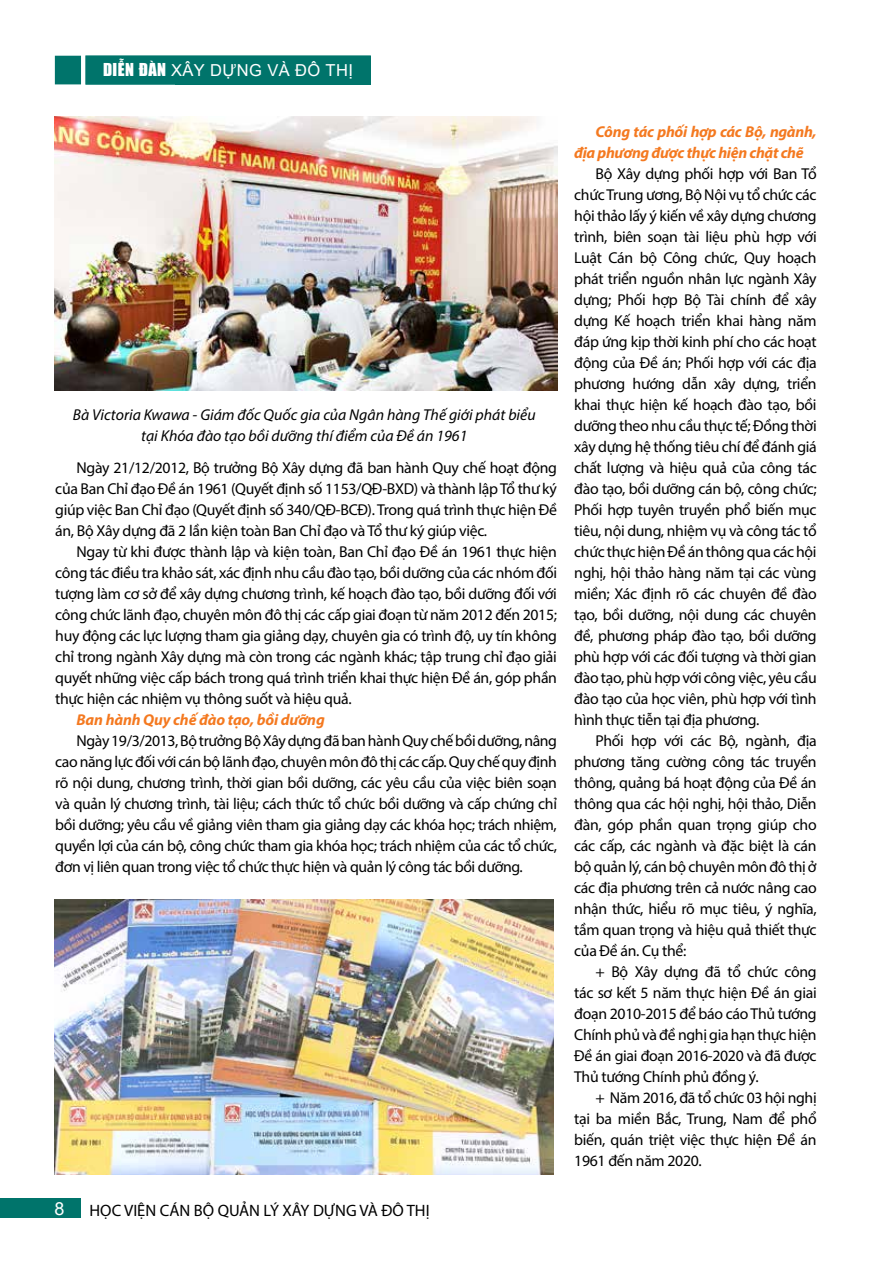
<style>
.page{position:relative;width:872px;height:1263px;background:#fff}
.page>*{position:absolute;margin:0;border:0;box-sizing:border-box;transform-origin:0 0}
.t1{font:18px "Arial";color:#fff}
.t2{font:16.5px "Myriad Pro";color:#000}
.t3{font:16.5px "Arial";letter-spacing:.025em;color:#fff}
.t4{font:15.75px/21px "Myriad Pro";letter-spacing:-.02em;color:#000101;text-align:justify}
.t5{font:italic 15.75px/21px "Myriad Pro";color:#000101;text-align:center}
.t6{font:italic 700 15.75px/21px "Myriad Pro";letter-spacing:-.02em;color:#f47920}
.s1{font-family:"UTM Impact"}
</style>
<div class="page">
<img style="left:54px;top:117px;width:503px;height:274px">
<img style="left:54px;top:900px;width:500px;height:274px">
<div style="left:86px;top:56px;width:284px;height:28px;background:#00746b"></div>
<div style="left:55px;top:56px;width:26px;height:28px;background:#00746b"></div>
<div style="left:0;top:1198px;width:81px;height:20px;background:#00746b"></div>
<p class="t3" style="left:103px;top:59px;width:251px"><span class="s1">DIỄN ĐÀN</span> XÂY DỰNG VÀ ĐÔ THỊ</p>
<p class="t5" style="left:73px;top:404px;width:464px">Bà Victoria Kwawa - Giám đốc Quốc gia của Ngân hàng Thế giới phát biểu tại Khóa đào tạo bồi dưỡng thí điểm của Đề án 1961</p>
<p class="t4" style="left:55px;top:457px;width:503px;text-indent:21px">Ngày 21/12/2012, Bộ trưởng Bộ Xây dựng đã ban hành Quy chế hoạt động của Ban Chỉ đạo Đề án 1961 (Quyết định số 1153/QĐ-BXD) và thành lập Tổ thư ký giúp việc Ban Chỉ đạo (Quyết định số 340/QĐ-BCĐ). Trong quá trình thực hiện Đề án, Bộ Xây dựng đã 2 lần kiện toàn Ban Chỉ đạo và Tổ thư ký giúp việc.</p>
<p class="t4" style="left:55px;top:541px;width:503px;text-indent:21px">Ngay từ khi được thành lập và kiện toàn, Ban Chỉ đạo Đề án 1961 thực hiện công tác điều tra khảo sát, xác định nhu cầu đào tạo, bồi dưỡng của các nhóm đối tượng làm cơ sở để xây dựng chương trình, kế hoạch đào tạo, bồi dưỡng đối với công chức lãnh đạo, chuyên môn đô thị các cấp giai đoạn từ năm 2012 đến 2015; huy động các lực lượng tham gia giảng dạy, chuyên gia có trình độ, uy tín không chỉ trong ngành Xây dựng mà còn trong các ngành khác; tập trung chỉ đạo giải quyết những việc cấp bách trong quá trình triển khai thực hiện Đề án, góp phần thực hiện các nhiệm vụ thông suốt và hiệu quả.</p>
<p class="t6" style="left:77px;top:709px;width:250px">Ban hành Quy chế đào tạo, bồi dưỡng</p>
<p class="t4" style="left:55px;top:730px;width:503px;text-indent:21px">Ngày 19/3/2013, Bộ trưởng Bộ Xây dựng đã ban hành Quy chế bồi dưỡng, nâng cao năng lực đối với cán bộ lãnh đạo, chuyên môn đô thị các cấp. Quy chế quy định rõ nội dung, chương trình, thời gian bồi dưỡng, các yêu cầu của việc biên soạn và quản lý chương trình, tài liệu; cách thức tổ chức bồi dưỡng và cấp chứng chỉ bồi dưỡng; yêu cầu về giảng viên tham gia giảng dạy các khóa học; trách nhiệm, quyền lợi của cán bộ, công chức tham gia khóa học; trách nhiệm của các tổ chức, đơn vị liên quan trong việc tổ chức thực hiện và quản lý công tác bồi dưỡng.</p>
<p class="t1" style="left:55px;top:1196px;width:12px">8</p>
<p class="t2" style="left:90px;top:1200px;width:341px">HỌC VIỆN CÁN BỘ QUẢN LÝ XÂY DỰNG VÀ ĐÔ THỊ</p>
<p class="t6" style="left:574px;top:121px;width:244px;text-indent:21px">Công tác phối hợp các Bộ, ngành, địa phương được thực hiện chặt chẽ</p>
<p class="t4" style="left:574px;top:163px;width:244px;text-indent:21px">Bộ Xây dựng phối hợp với Ban Tổ chức Trung ương, Bộ Nội vụ tổ chức các hội thảo lấy ý kiến về xây dựng chương trình, biên soạn tài liệu phù hợp với Luật Cán bộ Công chức, Quy hoạch phát triển nguồn nhân lực ngành Xây dựng; Phối hợp Bộ Tài chính để xây dựng Kế hoạch triển khai hàng năm đáp ứng kịp thời kinh phí cho các hoạt động của Đề án; Phối hợp với các địa phương hướng dẫn xây dựng, triển khai thực hiện kế hoạch đào tạo, bồi dưỡng theo nhu cầu thực tế; Đồng thời xây dựng hệ thống tiêu chí để đánh giá chất lượng và hiệu quả của công tác đào tạo, bồi dưỡng cán bộ, công chức; Phối hợp tuyên truyền phổ biến mục tiêu, nội dung, nhiệm vụ và công tác tổ chức thực hiện Đề án thông qua các hội nghị, hội thảo hàng năm tại các vùng miền; Xác định rõ các chuyên đề đào tạo, bồi dưỡng, nội dung các chuyên đề, phương pháp đào tạo, bồi dưỡng phù hợp với các đối tượng và thời gian đào tạo, phù hợp với công việc, yêu cầu đào tạo của học viên, phù hợp với tình hình thực tiễn tại địa phương.</p>
<p class="t4" style="left:574px;top:730px;width:244px;text-indent:21px">Phối hợp với các Bộ, ngành, địa phương tăng cường công tác truyền thông, quảng bá hoạt động của Đề án thông qua các hội nghị, hội thảo, Diễn đàn, góp phần quan trọng giúp cho các cấp, các ngành và đặc biệt là cán bộ quản lý, cán bộ chuyên môn đô thị ở các địa phương trên cả nước nâng cao nhận thức, hiểu rõ mục tiêu, ý nghĩa, tầm quan trọng và hiệu quả thiết thực của Đề án. Cụ thể:</p>
<p class="t4" style="left:574px;top:961px;width:244px;text-indent:21px">+ Bộ Xây dựng đã tổ chức công tác sơ kết 5 năm thực hiện Đề án giai đoạn 2010-2015 để báo cáo Thủ tướng Chính phủ và đề nghị gia hạn thực hiện Đề án giai đoạn 2016-2020 và đã được Thủ tướng Chính phủ đồng ý.</p>
<p class="t4" style="left:574px;top:1087px;width:244px;text-indent:21px">+ Năm 2016, đã tổ chức 03 hội nghị tại ba miền Bắc, Trung, Nam để phổ biến, quán triệt việc thực hiện Đề án 1961 đến năm 2020.</p>
</div>
